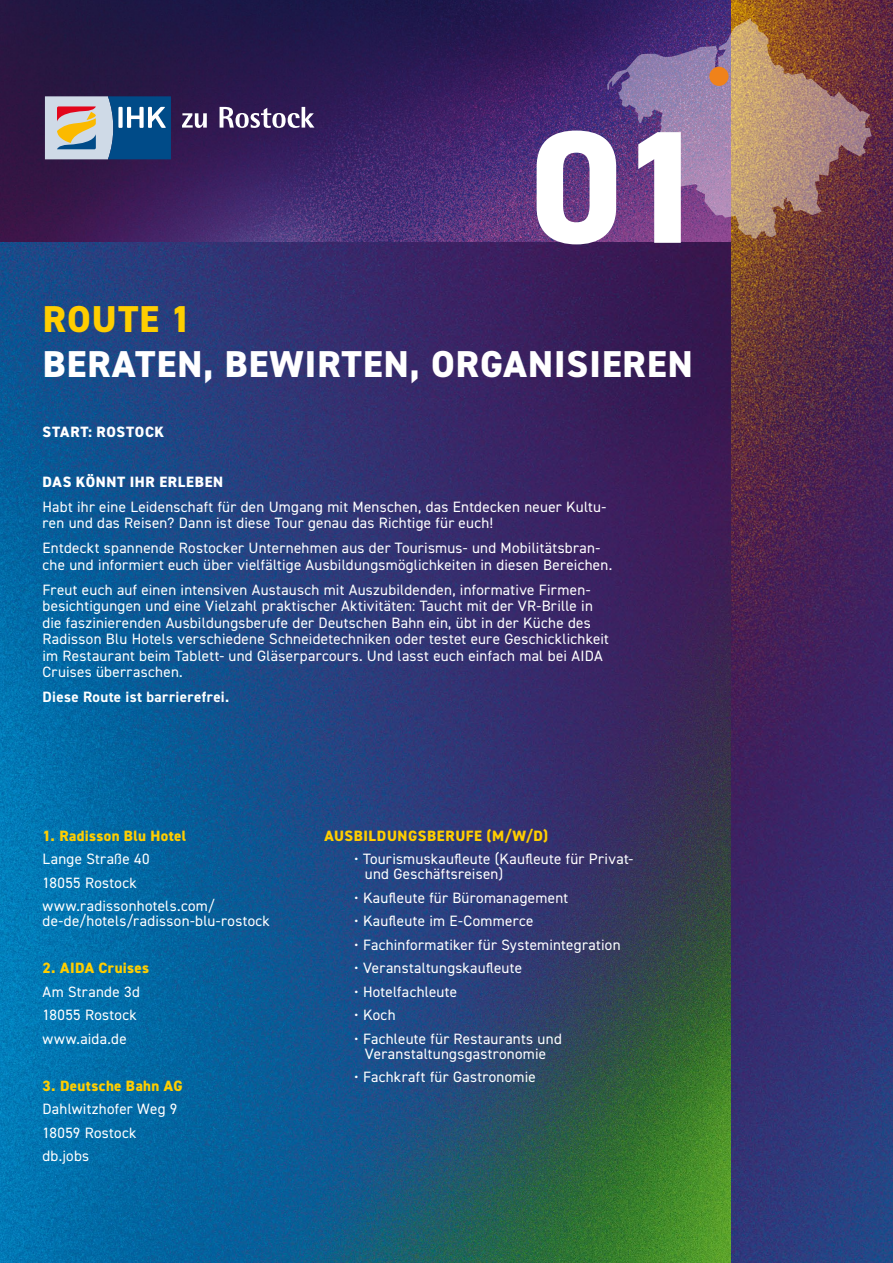
<style>
.page{position:relative;width:893px;height:1263px;background:#fff}
.page>*{position:absolute;margin:0;border:0;box-sizing:border-box;transform-origin:0 0}
.t1{font:800 160.35px "DIN2014";color:#fff}
.t2{font:800 37.5px "DIN2014";letter-spacing:.03em;color:#fff}
.t3{font:800 37.5px "DIN2014";letter-spacing:.03em;color:#ffce00}
.t4{font:15px/16.5px "DIN2014";letter-spacing:.02em;color:#fff}
.t5{font:800 15px "DIN2014";letter-spacing:.03em;color:#ffce00}
.t6{font:800 15px "DIN2014";letter-spacing:.045em;color:#fff}
.t7{font:700 15px "DIN2014";letter-spacing:.025em;color:#fff}
</style>
<div class="page">
<img style="left:0;top:0;width:893px;height:1263px">
<svg style="left:45px;top:96px;width:126px;height:63px;background:#7994aa"></svg>
<svg style="left:182px;top:113px;width:25px;height:15px"></svg>
<svg style="left:220px;top:107px;width:94px;height:21px"></svg>
<img style="left:607px;top:18px;width:265px;height:221px">
<div style="left:709px;top:67px;width:20px;height:19px;background:#f0821a;border-radius:50%"></div>
<h1 class="t1" style="left:531px;top:81px;width:178px">01</h1>
<h2 class="t3" style="left:43px;top:294px;width:150px">ROUTE 1</h2>
<h2 class="t2" style="left:43px;top:339px;width:651px">BERATEN, BEWIRTEN, ORGANISIEREN</h2>
<p class="t6" style="left:43px;top:422px;width:123px">START: ROSTOCK</p>
<p class="t6" style="left:43px;top:472px;width:182px">DAS KÖNNT IHR ERLEBEN</p>
<p class="t4" style="left:43px;top:498px;width:565px">Habt ihr eine Leidenschaft für den Umgang mit Menschen, das Entdecken neuer Kultu&shy;ren und das Reisen? Dann ist diese Tour genau das Richtige für euch!</p>
<p class="t4" style="left:43px;top:540px;width:571px">Entdeckt spannende Rostocker Unternehmen aus der Tourismus- und Mobilitätsbran&shy;che und informiert euch über vielfältige Ausbildungsmöglichkeiten in diesen Bereichen.</p>
<p class="t4" style="left:43px;top:581px;width:568px">Freut euch auf einen intensiven Austausch mit Auszubildenden, informative Firmen&shy;besichtigungen und eine Vielzahl praktischer Aktivitäten: Taucht mit der VR-Brille in die faszinierenden Ausbildungsberufe der Deutschen Bahn ein, übt in der Küche des Radisson Blu Hotels verschiedene Schneidetechniken oder testet eure Geschicklichkeit im Restaurant beim Tablett- und Gläserparcours. Und lasst euch einfach mal bei AIDA Cruises überraschen.</p>
<p class="t7" style="left:43px;top:687px;width:188px">Diese Route ist barrierefrei.</p>
<p class="t5" style="left:43px;top:825px;width:145px">1. Radisson Blu Hotel</p>
<p class="t4" style="left:43px;top:847px;width:174px;line-height:23.5px">Lange Straße 40<br>18055 Rostock www.radissonhotels.com/</p>
<p class="t4" style="left:43px;top:912px;width:229px">de-de/hotels/radisson-blu-rostock</p>
<p class="t5" style="left:43px;top:958px;width:108px">2. AIDA Cruises</p>
<p class="t4" style="left:43px;top:979px;width:99px;line-height:23.5px">Am Strande 3d<br>18055 Rostock www.aida.de</p>
<p class="t5" style="left:43px;top:1075px;width:142px">3. Deutsche Bahn AG</p>
<p class="t4" style="left:43px;top:1097px;width:136px;line-height:23.5px">Dahlwitzhofer Weg 9<br>18059 Rostock db.jobs</p>
<p class="t5" style="left:324px;top:825px;width:225px">AUSBILDUNGSBERUFE (M/W/D)</p>
<p class="t4" style="left:365px;top:851px;width:270px;line-height:15px;text-indent:-11px">• Tourismuskaufleute (Kaufleute für Privat&shy;und Geschäftsreisen)</p>
<p class="t4" style="left:354px;top:889px;width:216px">• Kaufleute für Büromanagement</p>
<p class="t4" style="left:354px;top:912px;width:181px">• Kaufleute im E-Commerce</p>
<p class="t4" style="left:354px;top:936px;width:268px">• Fachinformatiker für Systemintegration</p>
<p class="t4" style="left:354px;top:959px;width:170px">• Veranstaltungskaufleute</p>
<p class="t4" style="left:354px;top:983px;width:104px">• Hotelfachleute</p>
<p class="t4" style="left:354px;top:1006px;width:43px">• Koch</p>
<p class="t4" style="left:354px;top:1031px;width:209px;line-height:15px;text-align:center">• Fachleute für Restaurants und<br>Veranstaltungsgastronomie</p>
<p class="t4" style="left:354px;top:1068px;width:183px">• Fachkraft für Gastronomie</p>
</div>
